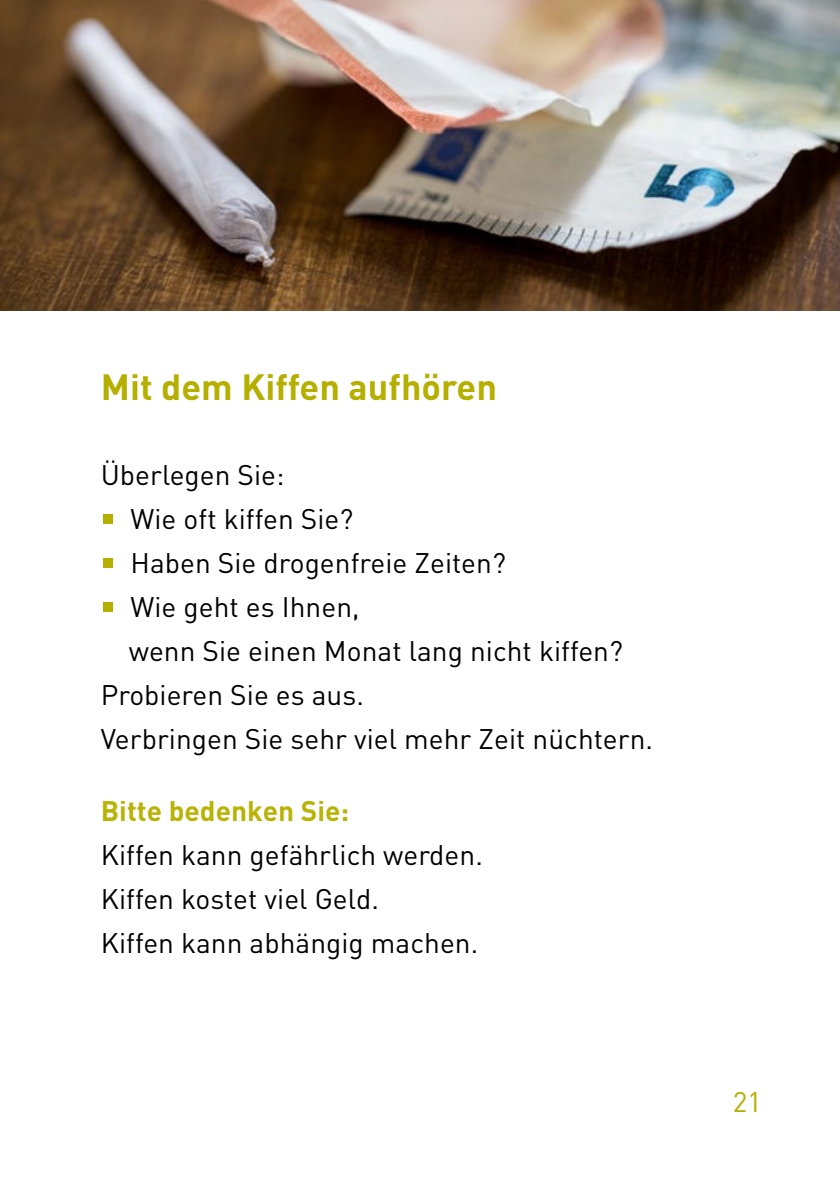
<style>
.page{position:relative;width:840px;height:1191px;background:#fff}
.page>*{position:absolute;margin:0;border:0;box-sizing:border-box;transform-origin:0 0}
.t1{font:700 36px "FFDIN";color:#b5af00}
.t2{font:28px/44px "FFDIN";color:#000}
.t3{font:700 28px "FFDIN";color:#b9b306}
.t4{font:28px "FFDIN";color:#b5af00}
.s1{font-weight:900;font-size:52px;color:#b5af00}
</style>
<div class="page">
<img style="left:0;top:0;width:839px;height:310px">
<p class="t1" style="left:101px;top:364px;width:397px">Mit dem Kiffen aufhören</p>
<p class="t2" style="left:101px;top:452px;width:406px">Überlegen Sie:<br><span class="s1">·</span> Wie oft kiffen Sie?<br><span class="s1">·</span> Haben Sie drogenfreie Zeiten? <span class="s1">·</span> Wie geht es Ihnen,</p>
<p class="t2" style="left:101px;top:628px;width:553px;text-indent:28px">wenn Sie einen Monat lang nicht kiffen?<br>Probieren Sie es aus.<br>Verbringen Sie sehr viel mehr Zeit nüchtern.</p>
<p class="t3" style="left:101px;top:792px;width:250px">Bitte bedenken Sie:</p>
<p class="t2" style="left:101px;top:832px;width:383px">Kiffen kann gefährlich werden.<br>Kiffen kostet viel Geld.<br>Kiffen kann abhängig machen.</p>
<p class="t4" style="left:732px;top:1084px;width:31px">21</p>
</div>
